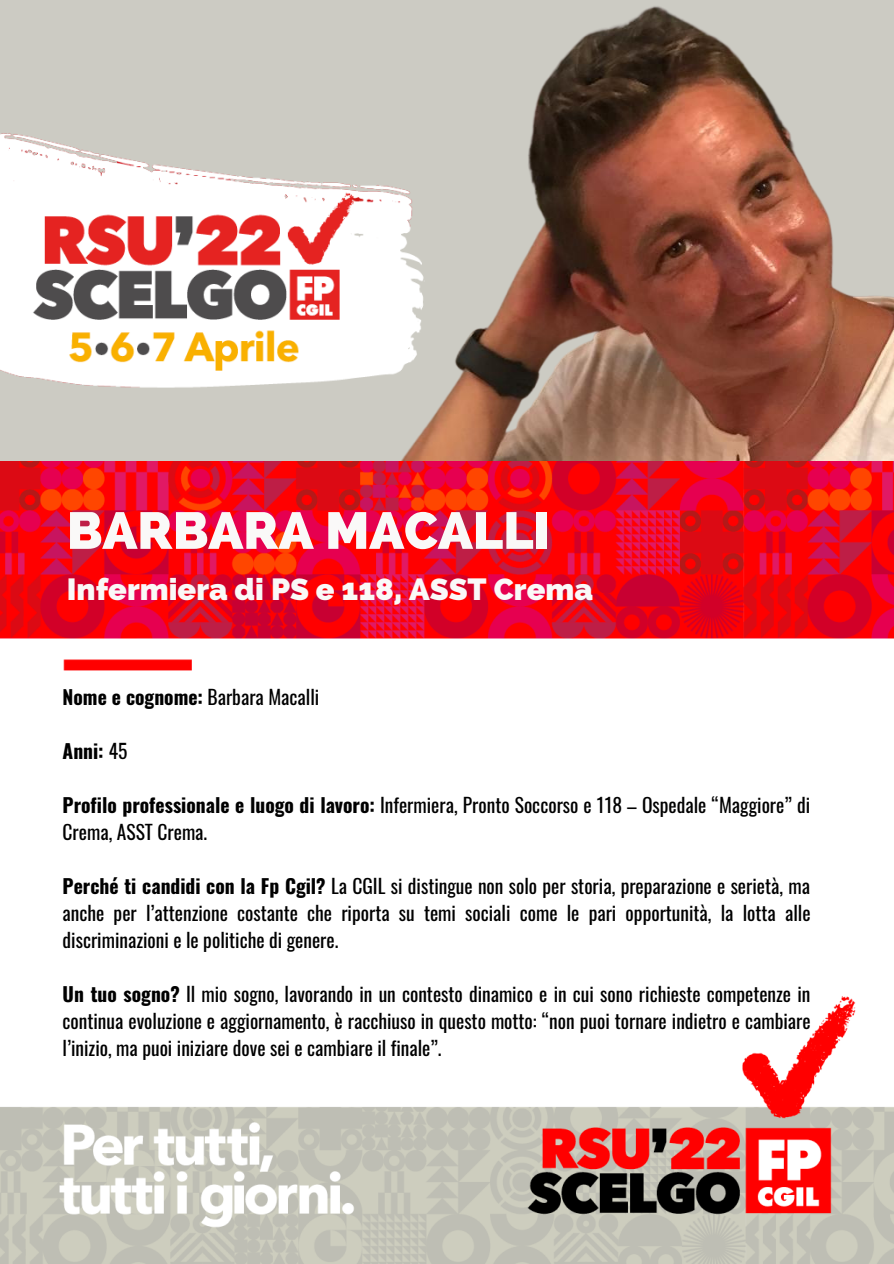
<style>
.page{position:relative;width:894px;height:1264px;background:#fff}
.page>*{position:absolute;margin:0;border:0;box-sizing:border-box;transform-origin:0 0}
.t1{font:800 51.75px "Raleway";color:#faf9f8}
.t2{font:800 30.75px "Raleway";color:#faf9f8}
.t3{font:19.5px/27px "Oswald";color:#000;text-align:justify}
.t4{font:700 19.5px "Oswald";color:#000}
.s1{font-weight:700}
.s2{font-weight:400}
</style>
<div class="page">
<div style="left:0;top:0;width:893px;height:492px;background:#cccbc3"></div>
<img style="left:401px;top:6px;width:492px;height:455px">
<img style="left:0;top:461px;width:893px;height:802px">
<img style="left:0;top:126px;width:464px;height:301px">
<p class="t1" style="left:67px;top:500px;width:484px">BARBARA MACALLI</p>
<p class="t2" style="left:67px;top:570px;width:527px">Infermiera di PS e 118, ASST Crema</p>
<p class="t3" style="left:63px;top:682px;width:258px"><span class="s1">Nome e cognome:</span> Barbara Macalli</p>
<p class="t4" style="left:63px;top:735px;width:66px">Anni: <span class="s2">45</span></p>
<p class="t3" style="left:63px;top:790px;width:748px"><span class="s1">Profilo professionale e luogo di lavoro:</span> Infermiera, Pronto Soccorso e 118 – Ospedale “Maggiore” di<br>Crema, ASST Crema.</p>
<p class="t3" style="left:63px;top:871px;width:749px"><span class="s1">Perché ti candidi con la Fp Cgil?</span> La CGIL si distingue non solo per storia, preparazione e serietà, ma anche per l’attenzione costante che riporta su temi sociali come le pari opportunità, la lotta alle discriminazioni e le politiche di genere.</p>
<p class="t3" style="left:63px;top:979px;width:749px"><span class="s1">Un tuo sogno?</span> Il mio sogno, lavorando in un contesto dinamico e in cui sono richieste competenze in continua evoluzione e aggiornamento, è racchiuso in questo motto: “non puoi tornare indietro e cambiare l’inizio, ma puoi iniziare dove sei e cambiare il finale”.</p>
</div>
